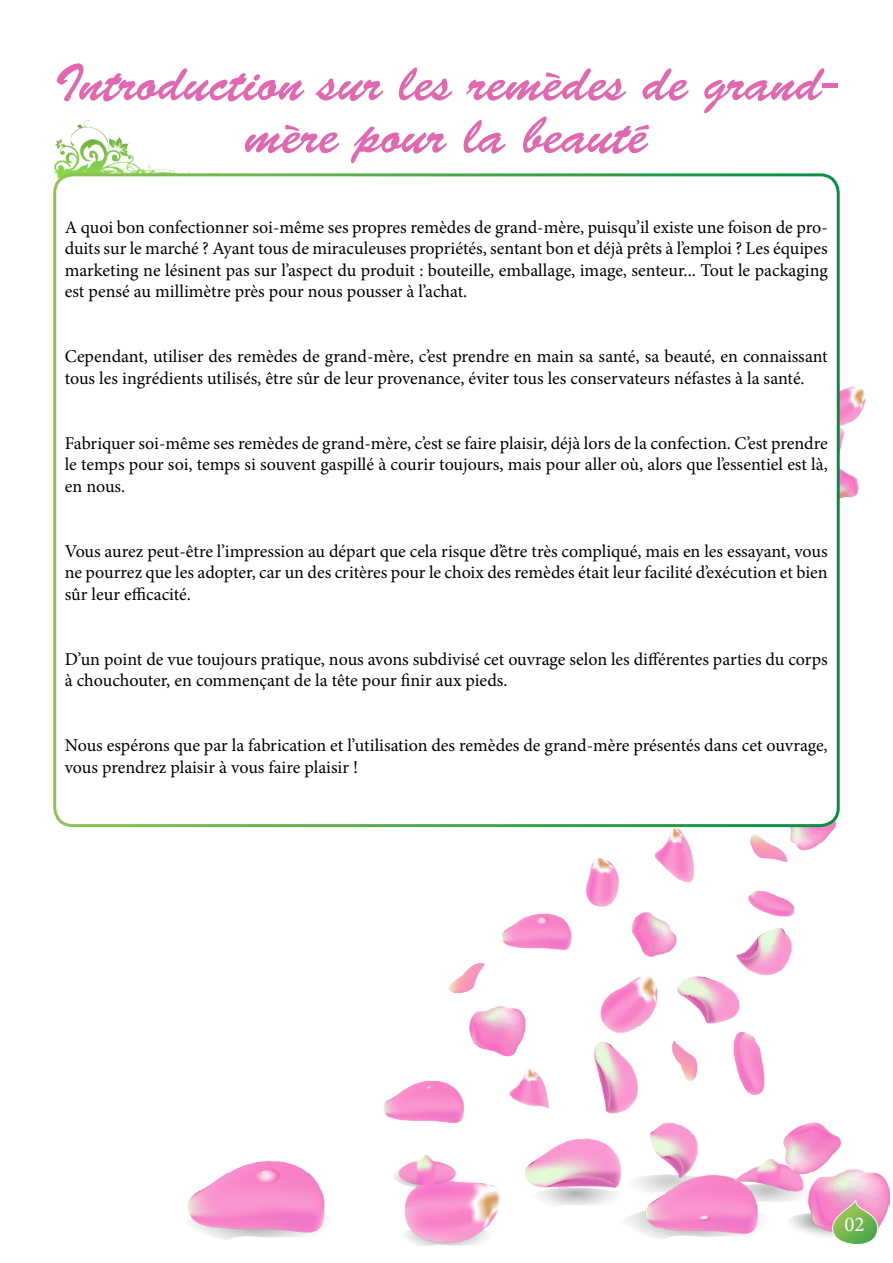
<style>
.page{position:relative;width:893px;height:1263px;background:#fff}
.page>*{position:absolute;margin:0;border:0;box-sizing:border-box;transform-origin:0 0}
.t1{font:52.5px/52.5px "Brush Script Std";color:#e168b0;text-align:center}
.t2{font:21px "Minion Pro";color:#fff}
.t3{font:18px/21.6px "Minion Pro";color:#000;text-align:justify}
</style>
<div class="page">
<img style="left:185px;top:387px;width:705px;height:859px">
<svg style="left:828px;top:1200px;width:53px;height:46px;background:#b2b794"></svg>
<img style="left:53px;top:121px;width:167px;height:63px">
<div style="left:55px;top:175px;width:783px;height:651px;background:#fff;border-radius:18px"></div>
<div style="left:53px;top:173px;width:787px;height:654px;border:3px solid #fff;border-radius:18px"></div>
<h1 class="t1" style="left:54px;top:58px;width:786px">Introduction sur les remèdes de grand&shy;mère pour la beauté</h1>
<p class="t3" style="left:65px;top:216px;width:765px">A quoi bon confectionner soi-même ses propres remèdes de grand-mère, puisqu’il existe une foison de pro&shy;duits sur le marché ? Ayant tous de miraculeuses propriétés, sentant bon et déjà prêts à l’emploi ? Les équipes marketing ne lésinent pas sur l’aspect du produit : bouteille, emballage, image, senteur... Tout le packaging est pensé au millimètre près pour nous pousser à l’achat.</p>
<p class="t3" style="left:65px;top:346px;width:764px">Cependant, utiliser des remèdes de grand-mère, c’est prendre en main sa santé, sa beauté, en connaissant tous les ingrédients utilisés, être sûr de leur provenance, éviter tous les conservateurs néfastes à la santé.</p>
<p class="t3" style="left:65px;top:432px;width:765px">Fabriquer soi-même ses remèdes de grand-mère, c’est se faire plaisir, déjà lors de la confection. C’est prendre le temps pour soi, temps si souvent gaspillé à courir toujours, mais pour aller où, alors que l’essentiel est là, en nous.</p>
<p class="t3" style="left:65px;top:540px;width:764px">Vous aurez peut-être l’impression au départ que cela risque d’être très compliqué, mais en les essayant, vous ne pourrez que les adopter, car un des critères pour le choix des remèdes était leur facilité d’exécution et bien sûr leur efficacité.</p>
<p class="t3" style="left:65px;top:648px;width:765px">D’un point de vue toujours pratique, nous avons subdivisé cet ouvrage selon les différentes parties du corps à chouchouter, en commençant de la tête pour finir aux pieds.</p>
<p class="t3" style="left:65px;top:735px;width:764px">Nous espérons que par la fabrication et l’utilisation des remèdes de grand-mère présentés dans cet ouvrage, vous prendrez plaisir à vous faire plaisir !</p>
<p class="t2" style="left:844px;top:1210px;width:22px">02</p>
</div>
